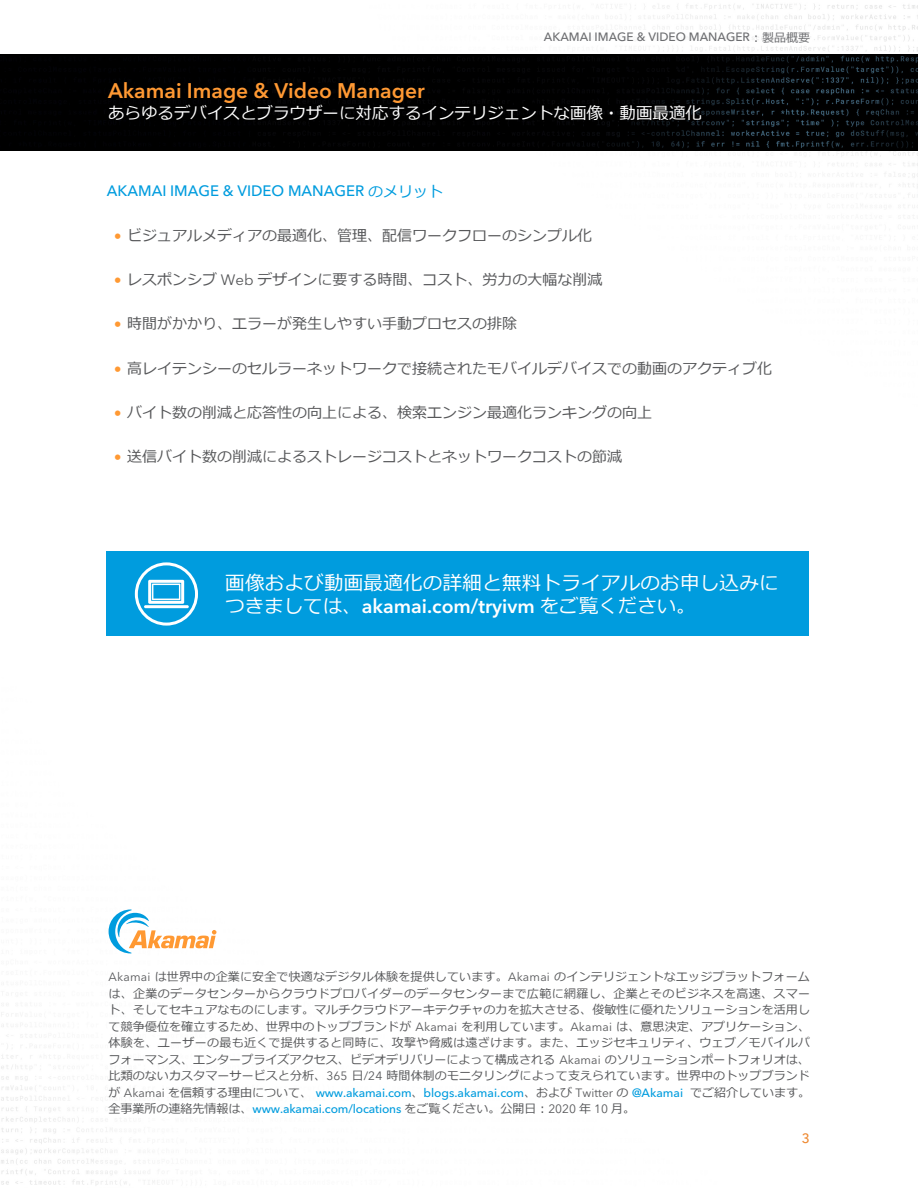
<style>
.page{position:relative;width:918px;height:1188px;background:#fff}
.page>*{position:absolute;margin:0;border:0;box-sizing:border-box;transform-origin:0 0}
.t1{font:600 21px "Avenir Next LT Pro";color:#f93}
.t2{font:600 19.5px "Avenir Next LT Pro";color:#fff}
.t3{font:19.5px "Meiryo";letter-spacing:.015em;color:#fff}
.t4{font:16.5px "Meiryo";color:#fff}
.t5{font:15px "Meiryo";color:#57585a}
.t6{font:500 15px "Avenir Next LT Pro";color:#009cde}
.t7{font:500 13.5px "Avenir Next LT Pro";color:#ee882f}
.t8{font:12px/16.5px "Meiryo";letter-spacing:.01em;color:#57585a;text-align:justify}
.t9{font:500 12px "Avenir Next LT Pro";color:#009cde}
.t10{font:500 12px "Avenir Next LT Pro";color:#6c6d70}
.s1{font-family:"Meiryo";font-weight:400}
.s2{color:#f93}
.s3{font-family:"Avenir Next LT Pro"}
.s4{font-family:"Meiryo";font-weight:400;color:#57585a}
.s5{font-weight:400;color:#57585a}
.s6{font-family:"Avenir Next LT Pro";font-weight:500;color:#009cde}
</style>
<div class="page">
<img style="left:0;top:4px;width:918px;height:1181px">
<img style="left:0;top:54px;width:918px;height:96px">
<svg style="left:109px;top:909px;width:107px;height:44px"></svg>
<div style="left:107px;top:552px;width:702px;height:84px;background:#009cde"></div>
<svg style="left:148px;top:580px;width:36px;height:24px"></svg>
<hr style="left:144px;top:605px;width:45px;height:3px;background:#fff;border-radius:2px">
<div style="left:135px;top:562px;width:63px;height:64px;border:3px solid #fff;border-radius:50%"></div>
<p class="t10" style="left:544px;top:30px;width:268px">AKAMAI IMAGE &amp; VIDEO MANAGER<span class="s1">：製品概要</span></p>
<h1 class="t1" style="left:108px;top:78px;width:318px">Akamai Image &amp; Video Manager</h1>
<h3 class="t4" style="left:108px;top:102px;width:595px">あらゆるデバイスとブラウザーに対応するインテリジェントな画像・動画最適化</h3>
<p class="t6" style="left:107px;top:182px;width:338px">AKAMAI IMAGE &amp; VIDEO MANAGER <span class="s1">のメリット</span></p>
<p class="t5" style="left:114px;top:225px;width:480px"><span class="s2">•</span> ビジュアルメディアの最適化、管理、配信ワークフローのシンプル化</p>
<p class="t5" style="left:114px;top:269px;width:490px"><span class="s2">•</span> レスポンシブ <span class="s3">Web</span> デザインに要する時間、コスト、労力の大幅な削減</p>
<p class="t5" style="left:114px;top:313px;width:405px"><span class="s2">•</span> 時間がかかり、エラーが発生しやすい手動プロセスの排除</p>
<p class="t5" style="left:114px;top:358px;width:660px"><span class="s2">•</span> 高レイテンシーのセルラーネットワークで接続されたモバイルデバイスでの動画のアクティブ化</p>
<p class="t5" style="left:114px;top:402px;width:540px"><span class="s2">•</span> バイト数の削減と応答性の向上による、検索エンジン最適化ランキングの向上</p>
<p class="t5" style="left:114px;top:446px;width:510px"><span class="s2">•</span> 送信バイト数の削減によるストレージコストとネットワークコストの節減</p>
<h2 class="t3" style="left:225px;top:569px;width:555px">画像および動画最適化の詳細と無料トライアルのお申し込みに</h2>
<h2 class="t2" style="left:225px;top:594px;width:472px"><span class="s1">つきましては、</span>akamai.com/tryivm <span class="s1">をご覧ください。</span></h2>
<p class="t8" style="left:109px;top:969px;width:703px"><span class="s3">Akamai</span> は世界中の企業に安全で快適なデジタル体験を提供しています。<span class="s3">Akamai</span> のインテリジェントなエッジプラットフォームは、企業のデータセンターからクラウドプロバイダーのデータセンターまで広範に網羅し、企業とそのビジネスを高速、スマート、そしてセキュアなものにします。マルチクラウドアーキテクチャの力を拡大させる、俊敏性に優れたソリューションを活用して競争優位を確立するため、世界中のトップブランドが <span class="s3">Akamai</span> を利用しています。<span class="s3">Akamai</span> は、意思決定、アプリケーション、体験を、ユーザーの最も近くで提供すると同時に、攻撃や脅威は遠ざけます。また、エッジセキュリティ、ウェブ／モバイルパフォーマンス、エンタープライズアクセス、ビデオデリバリーによって構成される <span class="s3">Akamai</span> のソリューションポートフォリオは、比類のないカスタマーサービスと分析、<span class="s3">365</span> 日<span class="s3">/24</span> 時間体制のモニタリングによって支えられています。世界中のトップブランド</p>
<p class="t9" style="left:109px;top:1085px;width:703px"><span class="s4">が</span> <span class="s5">Akamai</span> <span class="s4">を信頼する理由について、</span> www.akamai.com<span class="s4">、</span>blogs.akamai.com<span class="s4">、および</span> <span class="s5">Twitter</span> <span class="s4">の</span> @Akamai <span class="s4">でご紹介しています。</span></p>
<p class="t8" style="left:109px;top:1101px;width:528px">全事業所の連絡先情報は、<span class="s6">www.akamai.com/locations</span> をご覧ください。公開日：<span class="s3">2020</span> 年 <span class="s3">10</span> 月。</p>
<p class="t7" style="left:802px;top:1131px;width:10px">3</p>
</div>
